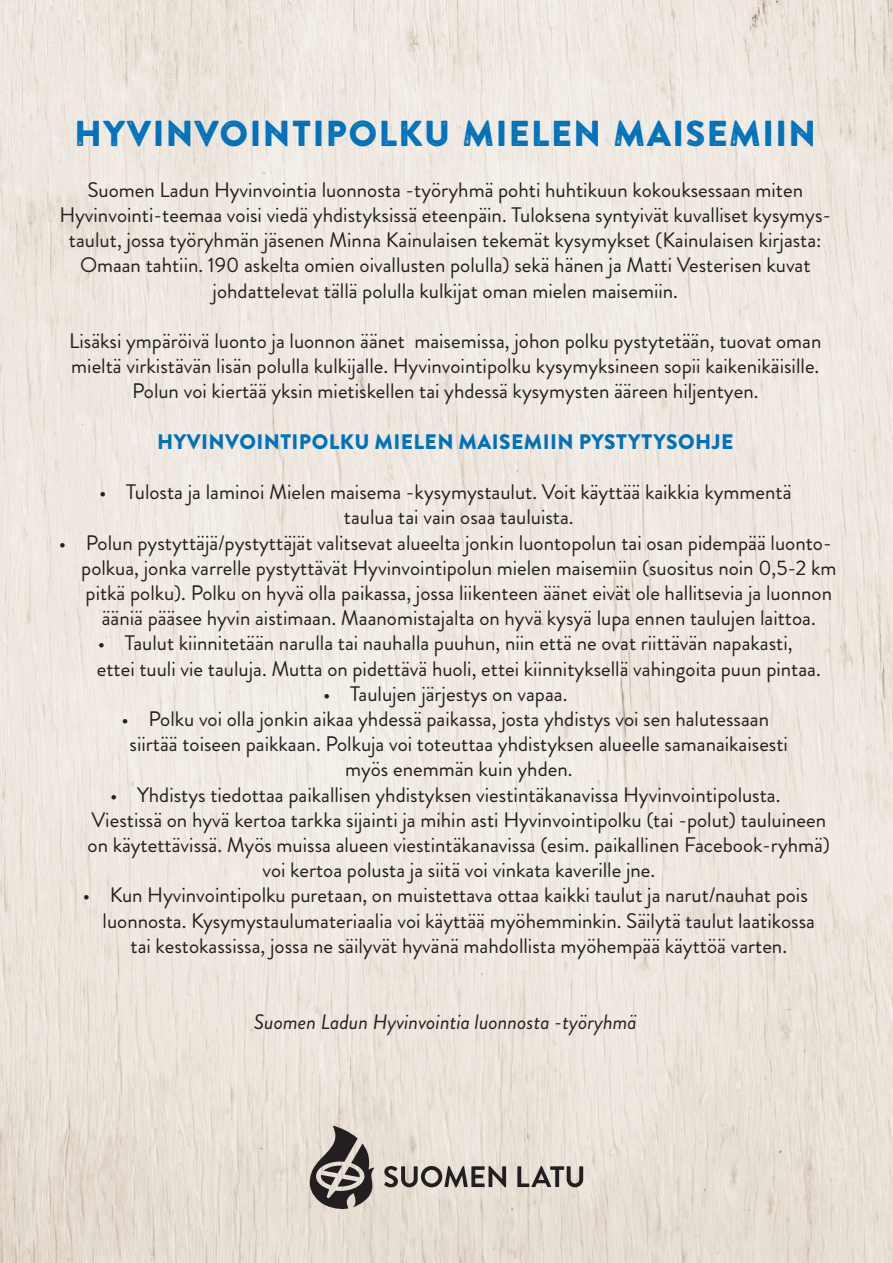
<style>
.page{position:relative;width:893px;height:1263px;background:#fff}
.page>*{position:absolute;margin:0;border:0;box-sizing:border-box;transform-origin:0 0}
.t1{font:36px "Brandon Printed One";color:#0071bb}
.t2{font:21px/25.2px "Brandon Grotesque";color:#231f20;text-align:center}
.t3{font:900 21px "Brandon Grotesque";letter-spacing:.02em;color:#0071bb}
.t4{font:italic 21px "Brandon Grotesque";color:#231f20}
</style>
<div class="page">
<img style="left:0;top:0;width:893px;height:1263px">
<svg style="left:310px;top:1126px;width:64px;height:83px;background:#89837e"></svg>
<svg style="left:384px;top:1166px;width:122px;height:21px;background:#8e8883"></svg>
<svg style="left:517px;top:1166px;width:66px;height:21px"></svg>
<p class="t1" style="left:74px;top:111px;width:744px">HYVINVOINTIPOLKU MIELEN MAISEMIIN</p>
<p class="t2" style="left:88px;top:177px;width:717px">Suomen Ladun Hyvinvointia luonnosta -työryhmä pohti huhtikuun kokouksessaan miten</p>
<p class="t2" style="left:59px;top:202px;width:773px">Hyvinvointi-teemaa voisi viedä yhdistyksissä eteenpäin. Tuloksena syntyivät kuvalliset kysymys&shy;taulut, jossa työryhmän jäsenen Minna Kainulaisen tekemät kysymykset (Kainulaisen kirjasta:<br>Omaan tahtiin. 190 askelta omien oivallusten polulla) sekä hänen ja Matti Vesterisen kuvat</p>
<p class="t2" style="left:213px;top:278px;width:467px">johdattelevat tällä polulla kulkijat oman mielen maisemiin.</p>
<p class="t2" style="left:69px;top:328px;width:754px">Lisäksi ympäröivä luonto ja luonnon äänet maisemissa, johon polku pystytetään, tuovat oman</p>
<p class="t2" style="left:71px;top:354px;width:750px">mieltä virkistävän lisän polulla kulkijalle. Hyvinvointipolku kysymyksineen sopii kaikenikäisille.<br>Polun voi kiertää yksin mietiskellen tai yhdessä kysymysten ääreen hiljentyen.</p>
<p class="t3" style="left:157px;top:427px;width:578px">HYVINVOINTIPOLKU MIELEN MAISEMIIN PYSTYTYSOHJE</p>
<p class="t2" style="left:344px;top:480px;width:449px;text-align:left;text-indent:-245px">• Tulosta ja laminoi Mielen maisema -kysymystaulut. Voit käyttää kaikkia kymmentä taulua tai vain osaa tauluista.</p>
<p class="t2" style="left:59px;top:530px;width:774px">• Polun pystyttäjä/pystyttäjät valitsevat alueelta jonkin luontopolun tai osan pidempää luonto-</p>
<p class="t2" style="left:81px;top:555px;width:757px">polkua, jonka varrelle pystyttävät Hyvinvointipolun mielen maisemiin (suositus noin 0,5-2 km</p>
<p class="t2" style="left:86px;top:580px;width:748px">pitkä polku). Polku on hyvä olla paikassa, jossa liikenteen äänet eivät ole hallitsevia ja luonnon</p>
<p class="t2" style="left:102px;top:606px;width:715px">ääniä pääsee hyvin aistimaan. Maanomistajalta on hyvä kysyä lupa ennen taulujen laittoa.</p>
<p class="t2" style="left:97px;top:631px;width:726px;text-align:left">• Taulut kiinnitetään narulla tai nauhalla puuhun, niin että ne ovat riittävän napakasti, ettei tuuli vie tauluja. Mutta on pidettävä huoli, ettei kiinnityksellä vahingoita puun pintaa.</p>
<p class="t2" style="left:323px;top:681px;width:246px">• Taulujen järjestys on vapaa.</p>
<p class="t2" style="left:122px;top:706px;width:649px">• Polku voi olla jonkin aikaa yhdessä paikassa, josta yhdistys voi sen halutessaan</p>
<p class="t2" style="left:130px;top:732px;width:660px">siirtää toiseen paikkaan. Polkuja voi toteuttaa yhdistyksen alueelle samanaikaisesti</p>
<p class="t2" style="left:345px;top:757px;width:229px">myös enemmän kuin yhden.</p>
<p class="t2" style="left:110px;top:782px;width:672px">• Yhdistys tiedottaa paikallisen yhdistyksen viestintäkanavissa Hyvinvointipolusta.</p>
<p class="t2" style="left:92px;top:807px;width:736px">Viestissä on hyvä kertoa tarkka sijainti ja mihin asti Hyvinvointipolku (tai -polut) tauluineen</p>
<p class="t2" style="left:88px;top:832px;width:744px">on käytettävissä. Myös muissa alueen viestintäkanavissa (esim. paikallinen Facebook-ryhmä)</p>
<p class="t2" style="left:262px;top:858px;width:394px">voi kertoa polusta ja siitä voi vinkata kaverille jne.</p>
<p class="t2" style="left:83px;top:883px;width:727px">• Kun Hyvinvointipolku puretaan, on muistettava ottaa kaikki taulut ja narut/nauhat pois</p>
<p class="t2" style="left:103px;top:908px;width:714px">luonnosta. Kysymystaulumateriaalia voi käyttää myöhemminkin. Säilytä taulut laatikossa</p>
<p class="t2" style="left:131px;top:933px;width:658px">tai kestokassissa, jossa ne säilyvät hyvänä mahdollista myöhempää käyttöä varten.</p>
<p class="t4" style="left:254px;top:1007px;width:384px">Suomen Ladun Hyvinvointia luonnosta -työryhmä</p>
</div>
